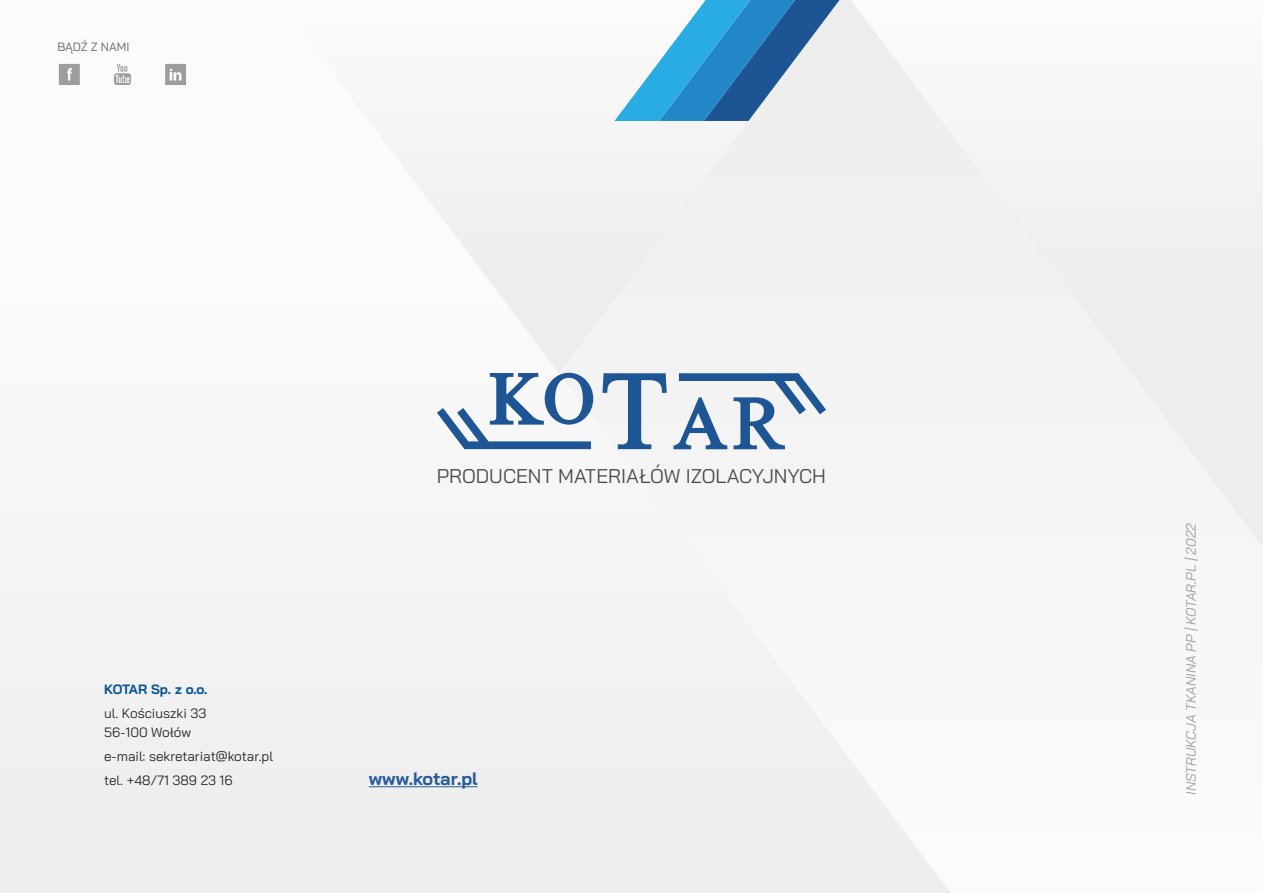
<style>
.page{position:relative;width:1263px;height:893px;background:#fff}
.page>*{position:absolute;margin:0;border:0;box-sizing:border-box;transform-origin:0 0}
.t1{font:19.8px "Bai Jamjuree";color:#4a4a49}
.t2{font:700 18px "Bai Jamjuree";color:#275b9b}
.t3{font:13.5px/19.5px "Bai Jamjuree";color:#282827}
.t4{font:italic 13.5px "Bai Jamjuree";color:#9d9d9c}
.t5{font:700 13.5px "Bai Jamjuree";letter-spacing:-.03em;color:#085496}
.t6{font:12px "Bai Jamjuree";letter-spacing:-.005em;color:#646363}
</style>
<div class="page">
<div style="left:950px;top:132px;width:313px;height:415px;background:#f2f2f2"></div>
<div style="left:0;top:0;width:950px;height:893px;background:#f4f4f4"></div>
<svg style="left:614px;top:0;width:225px;height:121px"></svg>
<svg style="left:602px;top:373px;width:65px;height:76px"></svg>
<svg style="left:673px;top:373px;width:153px;height:76px"></svg>
<svg style="left:437px;top:373px;width:156px;height:76px"></svg>
<hr style="left:369px;top:786px;width:108px;height:1px;background:#275b9b">
<svg style="left:59px;top:64px;width:21px;height:21px"></svg>
<svg style="left:114px;top:64px;width:17px;height:21px"></svg>
<svg style="left:165px;top:64px;width:21px;height:21px"></svg>
<p class="t6" style="left:57px;top:37px;width:74px">BĄDŹ Z NAMI</p>
<p class="t5" style="left:104px;top:681px;width:105px">KOTAR Sp. z o.o.</p>
<p class="t3" style="left:104px;top:703px;width:104px">ul. Kościuszki 33<br>56-100 Wołów</p>
<p class="t3" style="left:104px;top:745px;width:170px;line-height:24px">e-mail: sekretariat@kotar.pl tel. +48/71 389 23 16</p>
<h1 class="t1" style="left:437px;top:459px;width:391px">PRODUCENT MATERIAŁÓW IZOLACYJNYCH</h1>
<h2 class="t2" style="left:369px;top:769px;width:110px">www.kotar.pl</h2>
<p class="t4" style="left:1179px;top:795px;width:273px;rotate:-90deg">INSTRUKCJA TKANINA PP | KOTAR.PL | 2022</p>
</div>
